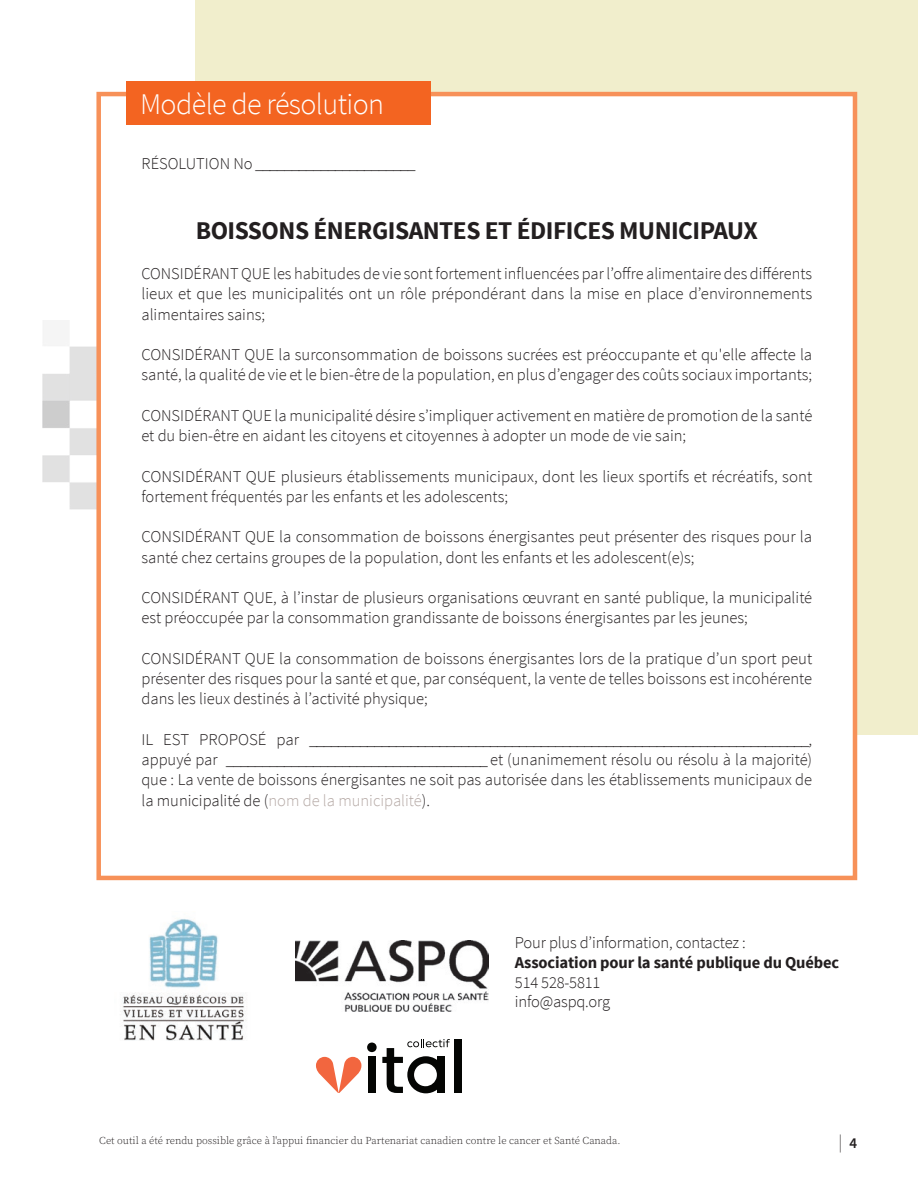
<style>
.page{position:relative;width:918px;height:1188px;background:#fff}
.page>*{position:absolute;margin:0;border:0;box-sizing:border-box;transform-origin:0 0}
.t1{font:300 30px "Source Sans Pro";letter-spacing:-.02em;color:#fff}
.t2{font:700 25.5px "Source Sans Pro";letter-spacing:-.02em;color:#231f20}
.t3{font:200 18px "Source Sans Pro";color:#231f20}
.t4{font:300 16.5px/20.2px "Source Sans Pro";color:#231f20}
.t5{font:700 16.5px "Source Sans Pro";letter-spacing:-.01em;color:#231f20}
.t6{font:300 10.5px "Source Serif Pro";color:#231f20}
.s1{color:#b5a9a5}
.s2{font-weight:600;font-size:15px}
</style>
<div class="page">
<div style="left:196px;top:0;width:722px;height:734px;background:#f1eecc"></div>
<img style="left:43px;top:321px;width:53px;height:189px">
<div style="left:99px;top:94px;width:756px;height:784px;background:#fff"></div>
<div style="left:96px;top:92px;width:761px;height:788px;border:4px solid #f79159"></div>
<div style="left:126px;top:81px;width:304px;height:43px;background:#f36421"></div>
<div style="left:454px;top:1039px;width:8px;height:54px;background:#040503"></div>
<svg style="left:316px;top:1057px;width:45px;height:36px"></svg>
<svg style="left:367px;top:1039px;width:83px;height:54px"></svg>
<img style="left:120px;top:918px;width:126px;height:123px">
<img style="left:295px;top:940px;width:194px;height:72px">
<h1 class="t1" style="left:140px;top:86px;width:246px">Modèle de résolution</h1>
<p class="t4" style="left:141px;top:153px;width:276px">RÉSOLUTION No ______________________</p>
<h2 class="t2" style="left:196px;top:214px;width:564px">BOISSONS ÉNERGISANTES ET ÉDIFICES MUNICIPAUX</h2>
<p class="t4" style="left:141px;top:264px;width:672px;text-align:justify">CONSIDÉRANT QUE les habitudes de vie sont fortement influencées par l’offre alimentaire des différents lieux et que les municipalités ont un rôle prépondérant dans la mise en place d’environnements alimentaires sains;</p>
<p class="t4" style="left:141px;top:345px;width:672px">CONSIDÉRANT QUE la surconsommation de boissons sucrées est préoccupante et qu'elle affecte la santé, la qualité de vie et le bien-être de la population, en plus d’engager des coûts sociaux importants;</p>
<p class="t4" style="left:141px;top:405px;width:672px">CONSIDÉRANT QUE la municipalité désire s’impliquer activement en matière de promotion de la santé et du bien-être en aidant les citoyens et citoyennes à adopter un mode de vie sain;</p>
<p class="t4" style="left:141px;top:466px;width:672px">CONSIDÉRANT QUE plusieurs établissements municipaux, dont les lieux sportifs et récréatifs, sont fortement fréquentés par les enfants et les adolescents;</p>
<p class="t4" style="left:141px;top:527px;width:672px">CONSIDÉRANT QUE la consommation de boissons énergisantes peut présenter des risques pour la santé chez certains groupes de la population, dont les enfants et les adolescent(e)s;</p>
<p class="t4" style="left:141px;top:588px;width:672px">CONSIDÉRANT QUE, à l’instar de plusieurs organisations œuvrant en santé publique, la municipalité est préoccupée par la consommation grandissante de boissons énergisantes par les jeunes;</p>
<p class="t4" style="left:141px;top:648px;width:672px;text-align:justify">CONSIDÉRANT QUE la consommation de boissons énergisantes lors de la pratique d’un sport peut présenter des risques pour la santé et que, par conséquent, la vente de telles boissons est incohérente dans les lieux destinés à l’activité physique;</p>
<p class="t4" style="left:141px;top:729px;width:672px;text-align:justify">IL EST PROPOSÉ par _____________________________________________________________________, appuyé par ____________________________________ et (unanimement résolu ou résolu à la majorité) que : La vente de boissons énergisantes ne soit pas autorisée dans les établissements municipaux de la municipalité de (<span class="s1">nom de la municipalité</span>).</p>
<p class="t4" style="left:515px;top:933px;width:232px">Pour plus d’information, contactez :</p>
<p class="t5" style="left:515px;top:952px;width:326px">Association pour la santé publique du Québec</p>
<p class="t4" style="left:515px;top:972px;width:97px;line-height:19.8px">514 528-5811 info@aspq.org</p>
<p class="t6" style="left:99px;top:1134px;width:523px">Cet outil a été rendu possible grâce à l'appui financier du Partenariat canadien contre le cancer et Santé Canada.</p>
<p class="t3" style="left:838px;top:1131px;width:20px">| <span class="s2">4</span></p>
</div>
